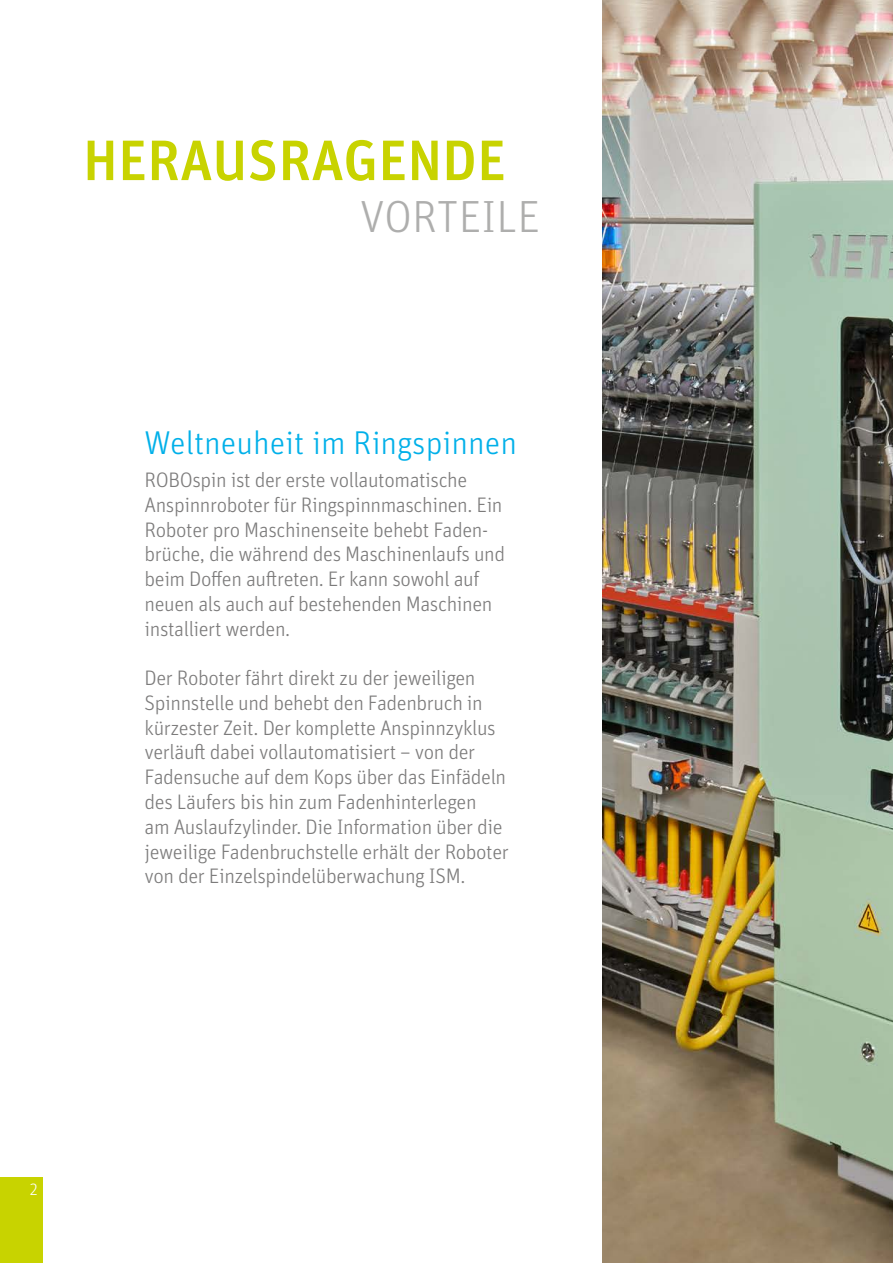
<style>
.page{position:relative;width:893px;height:1263px;background:#fff}
.page>*{position:absolute;margin:0;border:0;box-sizing:border-box;transform-origin:0 0}
.t1{font:500 57px "Unit Pro";color:#c8d300}
.t2{font:300 45px "Unit Pro";color:#aeaead}
.t3{font:300 33px "Unit Pro";color:#00b0e9}
.t4{font:300 21px/24.8px "Unit Pro";letter-spacing:-.02em;color:#7c7b7b}
.t5{font:300 16.5px "Unit Pro";color:#fff}
</style>
<div class="page">
<img style="left:603px;top:0;width:290px;height:1263px">
<div style="left:0;top:1178px;width:43px;height:85px;background:#c8d300"></div>
<h1 class="t1" style="left:83px;top:117px;width:425px">HERAUSRAGENDE</h1>
<h2 class="t2" style="left:360px;top:185px;width:181px">VORTEILE</h2>
<h3 class="t3" style="left:145px;top:420px;width:374px">Weltneuheit im Ringspinnen</h3>
<p class="t4" style="left:145px;top:466px;width:362px">ROBOspin ist der erste vollautomatische Anspinnroboter für Ringspinnmaschinen. Ein Roboter pro Maschinenseite behebt Faden&shy;brüche, die während des Maschinenlaufs und beim Doffen auftreten. Er kann sowohl auf neuen als auch auf bestehenden Maschinen installiert werden.</p>
<p class="t4" style="left:145px;top:665px;width:366px">Der Roboter fährt direkt zu der jeweiligen Spinnstelle und behebt den Fadenbruch in kürzester Zeit. Der komplette Anspinnzyklus verläuft dabei vollautomatisiert – von der Fadensuche auf dem Kops über das Einfädeln des Läufers bis hin zum Fadenhinterlegen<br>am Auslaufzylinder. Die Information über die jeweilige Fadenbruchstelle erhält der Roboter von der Einzelspindelüberwachung ISM.</p>
<p class="t5" style="left:29px;top:1178px;width:11px">2</p>
</div>
